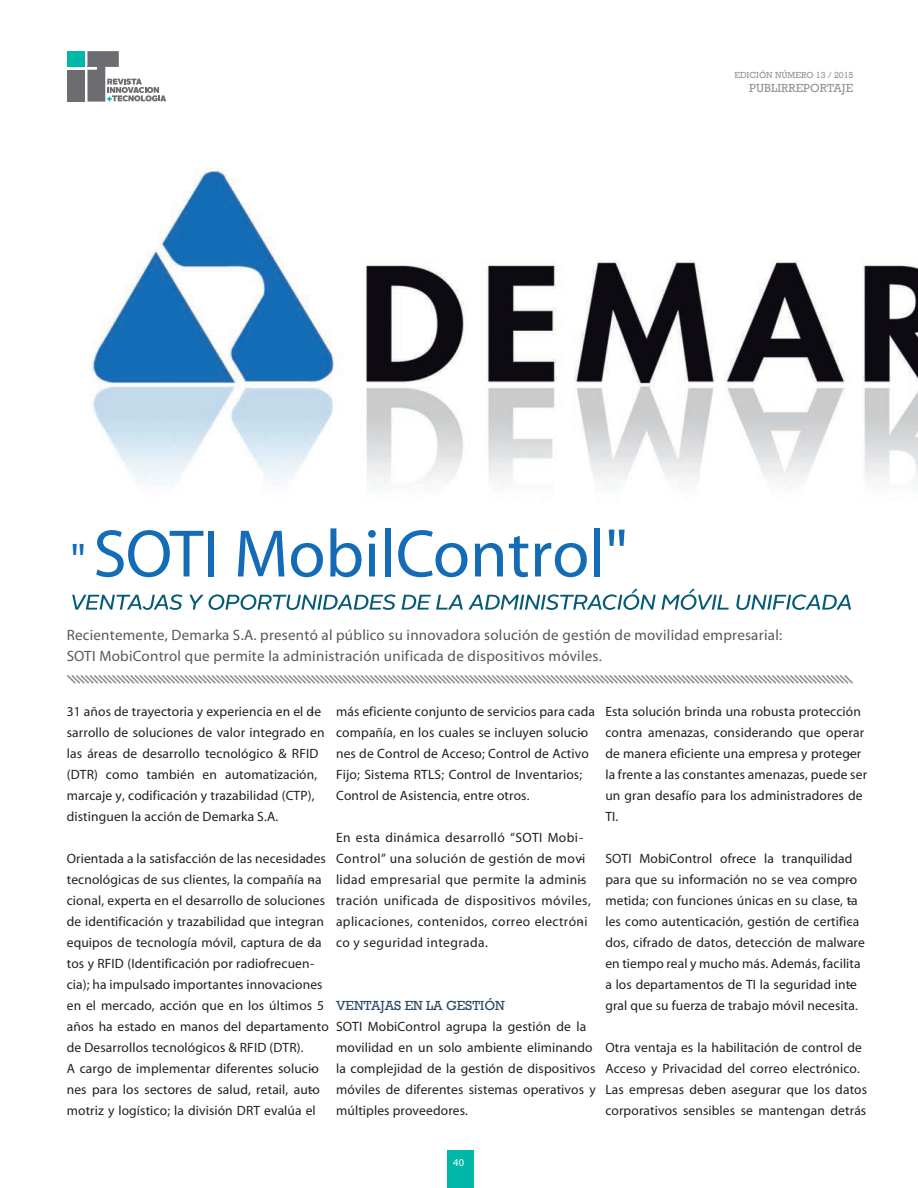
<style>
.page{position:relative;width:918px;height:1188px;background:#fff}
.page>*{position:absolute;margin:0;border:0;box-sizing:border-box;transform-origin:0 0}
.t1{font:italic 900 67.65px "Alright Sans";color:#156cb6}
.t2{font:italic 15px/21px "Alright Sans";letter-spacing:.02em;color:#57585a}
.t3{font:13.5px/21px "Minion Pro";letter-spacing:.01em;color:#231f20}
.t4{font:13.5px/21px "Minion Pro";letter-spacing:.03em;color:#231f20}
.t5{font:13.5px "Rockwell";color:#2c4a66}
.t6{font:12px "Rockwell";color:#939598}
.t7{font:10.5px "Alright Sans";color:#fff}
.t8{font:9px "Rockwell";color:#939598}
.s1{font-size:46.35px}
</style>
<div class="page">
<img style="left:90px;top:168px;width:828px;height:318px">
<svg style="left:72px;top:588px;width:779px;height:22px"></svg>
<div style="left:447px;top:1151px;width:26px;height:37px;background:#00b8a9"></div>
<div style="left:67px;top:70px;width:18px;height:32px;background:#6c6d70"></div>
<div style="left:67px;top:51px;width:18px;height:16px;background:#00b8a9"></div>
<svg style="left:87px;top:51px;width:79px;height:51px"></svg>
<svg style="left:67px;top:675px;width:786px;height:9px"></svg>
<p class="t8" style="left:734px;top:70px;width:121px">EDICIÓN NÚMERO 13 / 2015</p>
<p class="t6" style="left:749px;top:81px;width:105px">PUBLIRREPORTAJE</p>
<h1 class="t1" style="left:71px;top:520px;width:559px"><span class="s1">"</span>SOTI MobilControl"</h1>
<p class="t2" style="left:67px;top:625px;width:717px">Recientemente, Demarka S.A. presentó al público su innovadora solución de gestión de movilidad empresarial:<br>SOTI MobiControl que permite la administración unificada de dispositivos móviles.</p>
<p class="t3" style="left:336px;top:701px;width:260px">más eficiente conjunto de servicios para cada compañía, en los cuales se incluyen soluci-o nes de Control de Acceso; Control de Activo Fijo; Sistema RTLS; Control de Inventarios; Control de Asistencia, entre otros.</p>
<p class="t4" style="left:336px;top:827px;width:256px">En esta dinámica desarrolló “SOTI Mobi-Control” una solución de gestión de mov-i lidad empresarial que permite la admini-s tración unificada de dispositivos móviles, aplicaciones, contenidos, correo electrón-i co y seguridad integrada.</p>
<p class="t3" style="left:67px;top:701px;width:259px">31 años de trayectoria y experiencia en el d-e sarrollo de soluciones de valor integrado en las áreas de desarrollo tecnológico &amp; RFID (DTR) como también en automatización, marcaje y, codificación y trazabilidad (CTP), distinguen la acción de Demarka S.A.</p>
<p class="t3" style="left:67px;top:848px;width:264px">Orientada a la satisfacción de las necesidades tecnológicas de sus clientes, la compañía n-a cional, experta en el desarrollo de soluciones de identificación y trazabilidad que integran equipos de tecnología móvil, captura de d-a tos y RFID (Identificación por radiofrecuen&shy;cia); ha impulsado importantes innovaciones en el mercado, acción que en los últimos 5 años ha estado en manos del departamento de Desarrollos tecnológicos &amp; RFID (DTR).<br>A cargo de implementar diferentes soluci-o nes para los sectores de salud, retail, aut-o motriz y logístico; la división DRT evalúa el</p>
<p class="t5" style="left:336px;top:997px;width:170px">VENTAJAS EN LA GESTIÓN</p>
<p class="t3" style="left:336px;top:1016px;width:261px">SOTI MobiControl agrupa la gestión de la movilidad en un solo ambiente eliminando la complejidad de la gestión de dispositivos móviles de diferentes sistemas operativos y múltiples proveedores.</p>
<p class="t3" style="left:605px;top:701px;width:263px">Esta solución brinda una robusta protección contra amenazas, considerando que operar de manera eficiente una empresa y protege- r la frente a las constantes amenazas, puede ser un gran desafío para los administradores de TI.</p>
<p class="t3" style="left:605px;top:848px;width:261px">SOTI MobiControl ofrece la tranquilidad para que su información no se vea compr-o metida; con funciones únicas en su clase, t-a les como autenticación, gestión de certific-a dos, cifrado de datos, detección de malware en tiempo real y mucho más. Además, facilita a los departamentos de TI la seguridad int-e gral que su fuerza de trabajo móvil necesita.</p>
<p class="t3" style="left:605px;top:1037px;width:263px">Otra ventaja es la habilitación de control de Acceso y Privacidad del correo electrónico.<br>Las empresas deben asegurar que los datos corporativos sensibles se mantengan detrás</p>
<p class="t7" style="left:453px;top:1157px;width:12px">40</p>
</div>
